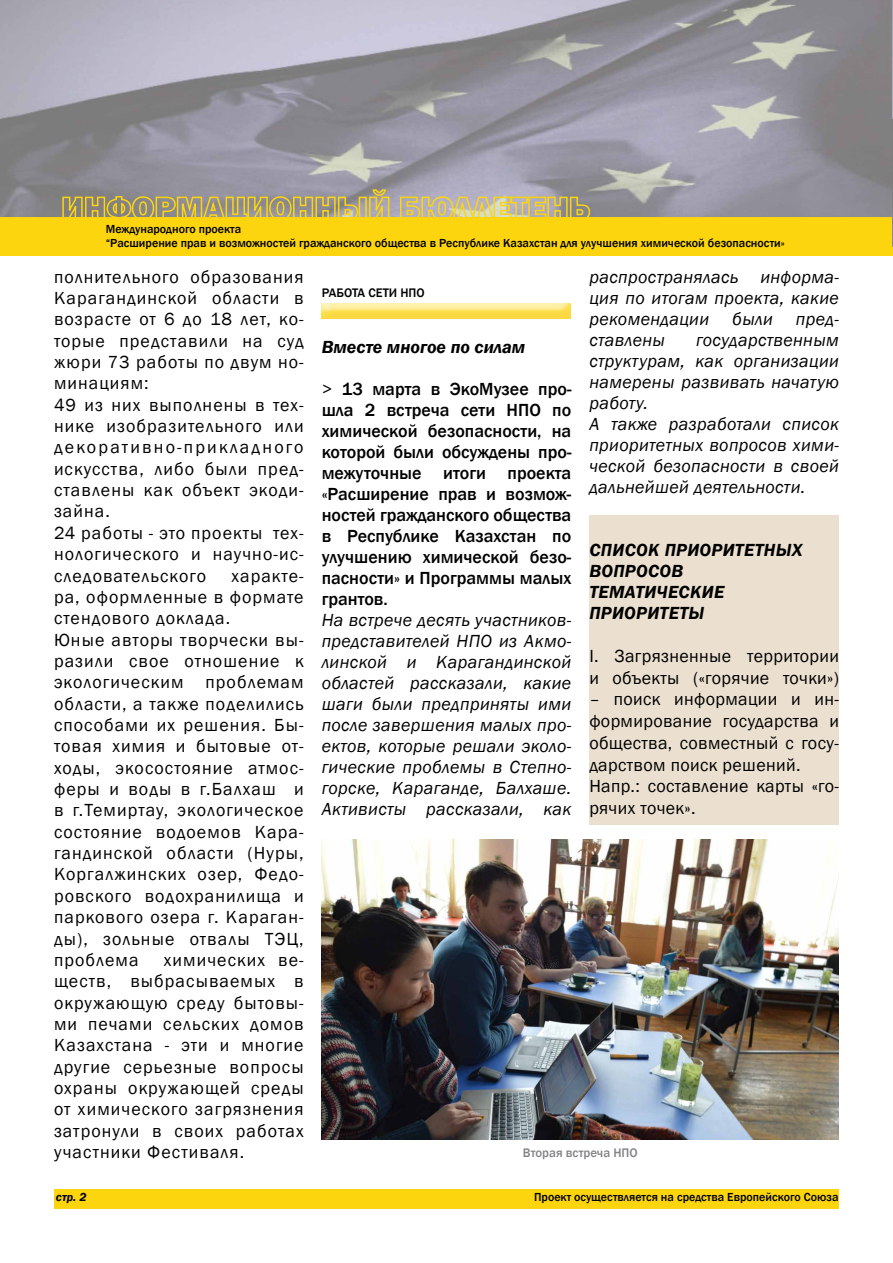
<style>
.page{position:relative;width:893px;height:1263px;background:#fff}
.page>*{position:absolute;margin:0;border:0;box-sizing:border-box;transform-origin:0 0}
.t1{font:18px/21.3px "Franklin Gothic";letter-spacing:.06em;color:#000}
.t2{font:italic 18px/21px "Franklin Gothic";letter-spacing:.02em;color:#000;text-align:justify}
.t3{font:500 18px/21px "Franklin Gothic";color:#000;text-align:justify}
.t4{font:18px/21.8px "Franklin Gothic";letter-spacing:.02em;color:#000}
.t5{font:italic 600 18px/21px "Franklin Gothic";letter-spacing:.02em;color:#000}
.t6{font:italic 600 18px "Franklin Gothic";color:#000}
.t7{font:500 12.75px "Franklin Gothic";color:#828487}
.t8{font:500 12.75px "Franklin Gothic";color:#000}
.t9{font:500 12px/14.4px "Franklin Gothic";color:#000}
.t10{font:italic 600 12px "Franklin Gothic";color:#000}
.s1{font-weight:400}
</style>
<div class="page">
<div style="left:54px;top:1189px;width:785px;height:20px;background:#fcd50e"></div>
<img style="left:0;top:0;width:893px;height:217px">
<div style="left:0;top:217px;width:893px;height:38px;background:#fcd50e"></div>
<svg style="left:62px;top:189px;width:328px;height:28px;background:#a79d77"></svg>
<svg style="left:399px;top:196px;width:192px;height:21px;background:#c5b987"></svg>
<div style="left:589px;top:515px;width:250px;height:310px;background:#ebe0d0"></div>
<div style="left:317px;top:303px;width:255px;height:20px;background:#fff200;opacity:.75"></div>
<img style="left:322px;top:839px;width:517px;height:300px">
<p class="t9" style="left:106px;top:222px;width:680px">Международного проекта<br>“Расширение прав и возможностей гражданского общества в Республике Казахстан для улучшения химической безопасности»</p>
<p class="t1" style="left:54px;top:266px;width:251px">полнительного образования<br>Карагандинской области в возрасте от 6 до 18 лет, ко&shy;торые представили на суд жюри 73 работы по двум но&shy;минациям:<br>49 из них выполнены в тех&shy;нике изобразительного или декоративно-прикладного искусства, либо были пред&shy;ставлены как объект экоди&shy;зайна.<br>24 работы - это проекты тех&shy;нологического и научно-ис&shy;следовательского</p>
<p class="t2" style="left:589px;top:267px;width:251px">распространялась информа&shy;ция по итогам проекта, какие рекомендации</p>
<p class="t8" style="left:322px;top:285px;width:105px">РАБОТА СЕТИ НПО</p>
<p class="t2" style="left:732px;top:309px;width:42px">были</p>
<p class="t2" style="left:796px;top:309px;width:45px">пред-</p>
<p class="t2" style="left:589px;top:330px;width:251px;text-align:left;text-indent:107px">государственным структурам, как организации намерены развивать начатую работу.<br>А также разработали список приоритетных вопросов хими&shy;ческой безопасности в своей дальнейшей деятельности.</p>
<p class="t2" style="left:589px;top:330px;width:77px">ставлены</p>
<p class="t6" style="left:322px;top:335px;width:205px">Вместе многое по силам</p>
<p class="t3" style="left:322px;top:378px;width:251px"><span class="s1">&gt;</span> 13 марта в ЭкоМузее про&shy;шла 2 встреча сети НПО по химической безопасности, на которой были обсуждены про&shy;межуточные итоги проекта «Расширение прав и возмож&shy;ностей гражданского общества в Республике Казахстан по улучшению химической безо&shy;пасности» и Программы малых грантов.</p>
<p class="t2" style="left:322px;top:610px;width:251px">На встрече десять участников&shy;представителей НПО из Акмо&shy;линской и Карагандинской областей рассказали, какие шаги были предприняты ими после завершения малых про&shy;ектов, которые решали эколо&shy;гические проблемы в Степно&shy;горске, Караганде, Балхаше.<br>Активисты рассказали, как</p>
<p class="t5" style="left:589px;top:539px;width:215px">СПИСОК ПРИОРИТЕТНЫХ<br>ВОПРОСОВ<br>ТЕМАТИЧЕСКИЕ<br>ПРИОРИТЕТЫ</p>
<p class="t4" style="left:589px;top:645px;width:251px">I. Загрязненные территории и объекты («горячие точки»)</p>
<p class="t4" style="left:589px;top:689px;width:251px">– поиск информации и ин&shy;формирование государства и общества, совместный с госу&shy;дарством поиск решений.<br>Напр.: составление карты «го&shy;рячих точек».</p>
<p class="t1" style="left:54px;top:565px;width:251px;text-indent:177px">характе&shy;ра, оформленные в формате стендового доклада.<br>Юные авторы творчески вы&shy;разили свое отношение к экологическим проблемам области, а также поделились способами их решения. Бы&shy;товая химия и бытовые от&shy;ходы, экосостояние атмос&shy;феры и воды в г.Балхаш и в г.Темиртау, экологическое состояние водоемов Кара&shy;гандинской области (Нуры,<br>Коргалжинских озер, Федо&shy;ровского водохранилища и паркового озера г. Караган&shy;ды), зольные отвалы ТЭЦ, проблема</p>
<p class="t1" style="left:54px;top:949px;width:251px;text-align:justify;text-indent:110px">химических ве&shy;ществ, выбрасываемых в окружающую среду бытовы&shy;ми печами сельских домов Казахстана - эти и многие другие серьезные вопросы охраны окружающей среды от химического загрязнения затронули в своих работах участники Фестиваля.</p>
<p class="t7" style="left:523px;top:1145px;width:116px">Вторая встреча НПО</p>
<p class="t10" style="left:56px;top:1189px;width:32px">стр. 2</p>
<p class="t9" style="left:534px;top:1190px;width:306px">Проект осуществляется на средства Европейского Союза</p>
</div>
